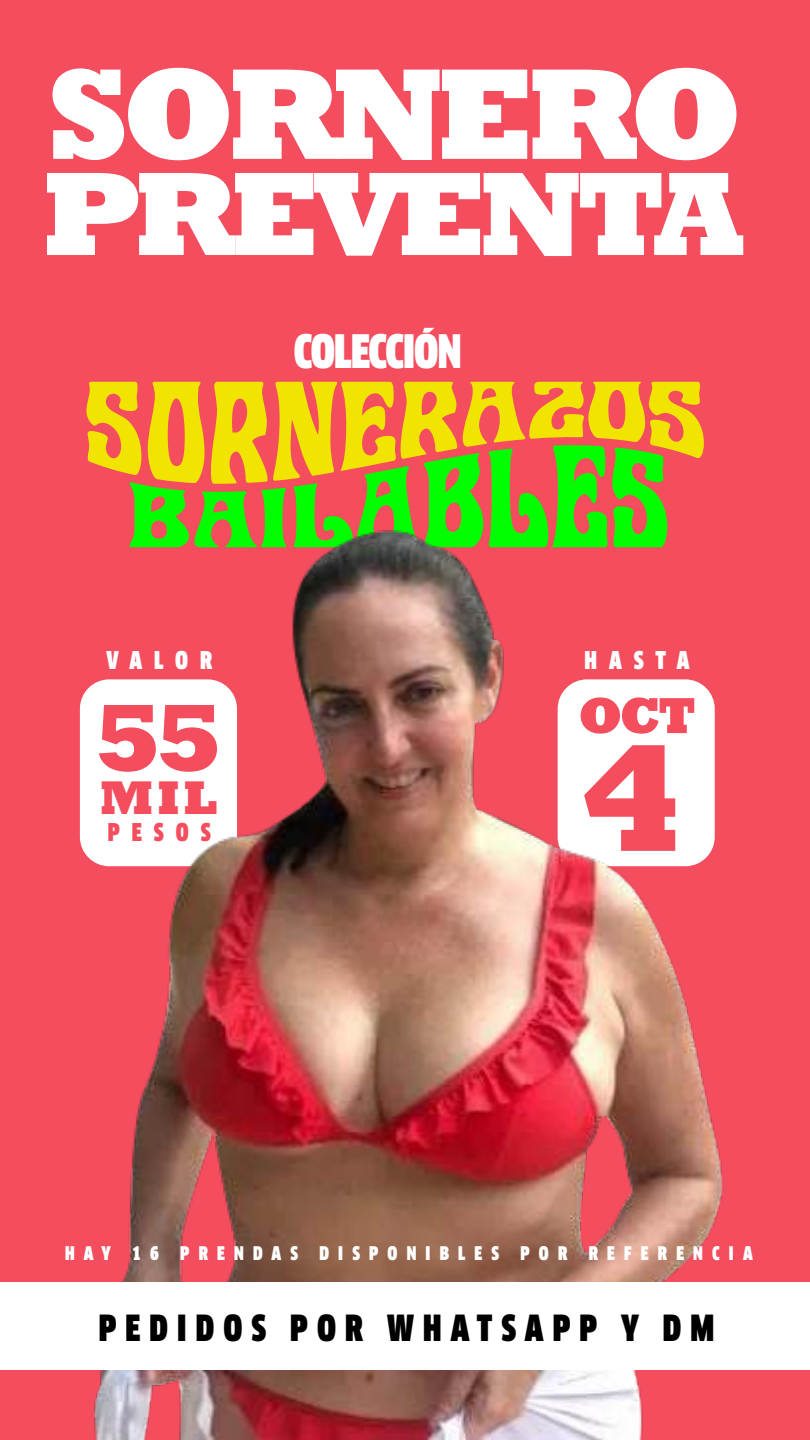
<style>
.page{position:relative;width:810px;height:1440px;background:#f34d5e}
.page>*{position:absolute;margin:0;border:0;box-sizing:border-box;transform-origin:0 0}
.t1{font:800 152.48px "Rockwell";color:#f34d5e}
.t2{font:800 131.48px "Rockwell";letter-spacing:-.06em;color:#fff}
.t3{font:800 120.75px "Rockwell";letter-spacing:-.06em;color:#fff}
.t4{font:800 97.43px "Rockwell";color:#f34d5e}
.t5{font:800 51.45px "Rockwell";color:#f34d5e}
.t6{font:800 48.53px "Rockwell";color:#f34d5e}
.t7{font:900 condensed 45.08px "Clan Pro";letter-spacing:-.02em;color:#fff}
.t8{font:900 condensed 35.25px "Clan Pro";letter-spacing:.26em;color:#000}
.t9{font:900 condensed 23.92px "Clan Pro";letter-spacing:.495em;color:#fff}
.t10{font:900 condensed 23.92px "Clan Pro";letter-spacing:.5em;color:#f34d5e}
.t11{font:900 condensed 18.38px "Clan Pro";letter-spacing:.5em;color:#fff}
</style>
<div class="page">
<svg style="left:86px;top:382px;width:618px;height:101px"></svg>
<img style="left:64px;top:483px;width:682px;height:957px">
<div style="left:0;top:1282px;width:810px;height:87px;background:#fff"></div>
<h2 class="t2" style="left:47px;top:37px;width:697px">SORNERO</h2>
<h3 class="t3" style="left:42px;top:143px;width:704px">PREVENTA</h3>
<h3 class="t7" style="left:294px;top:326px;width:169px">COLECCIÓN</h3>
<h3 class="t9" style="left:106px;top:647px;width:107px">VALOR</h3>
<h3 class="t4" style="left:95px;top:681px;width:130px">55</h3>
<h3 class="t6" style="left:100px;top:768px;width:119px">MIL</h3>
<h3 class="t10" style="left:108px;top:818px;width:104px">PESOS</h3>
<h3 class="t9" style="left:585px;top:647px;width:107px">HASTA</h3>
<h3 class="t5" style="left:578px;top:685px;width:120px">OCT</h3>
<h1 class="t1" style="left:579px;top:709px;width:106px">4</h1>
<p class="t11" style="left:65px;top:1242px;width:689px">HAY 16 PRENDAS DISPONIBLES POR REFERENCIA</p>
<h3 class="t8" style="left:99px;top:1308px;width:617px">PEDIDOS POR WHATSAPP Y DM</h3>
</div>
